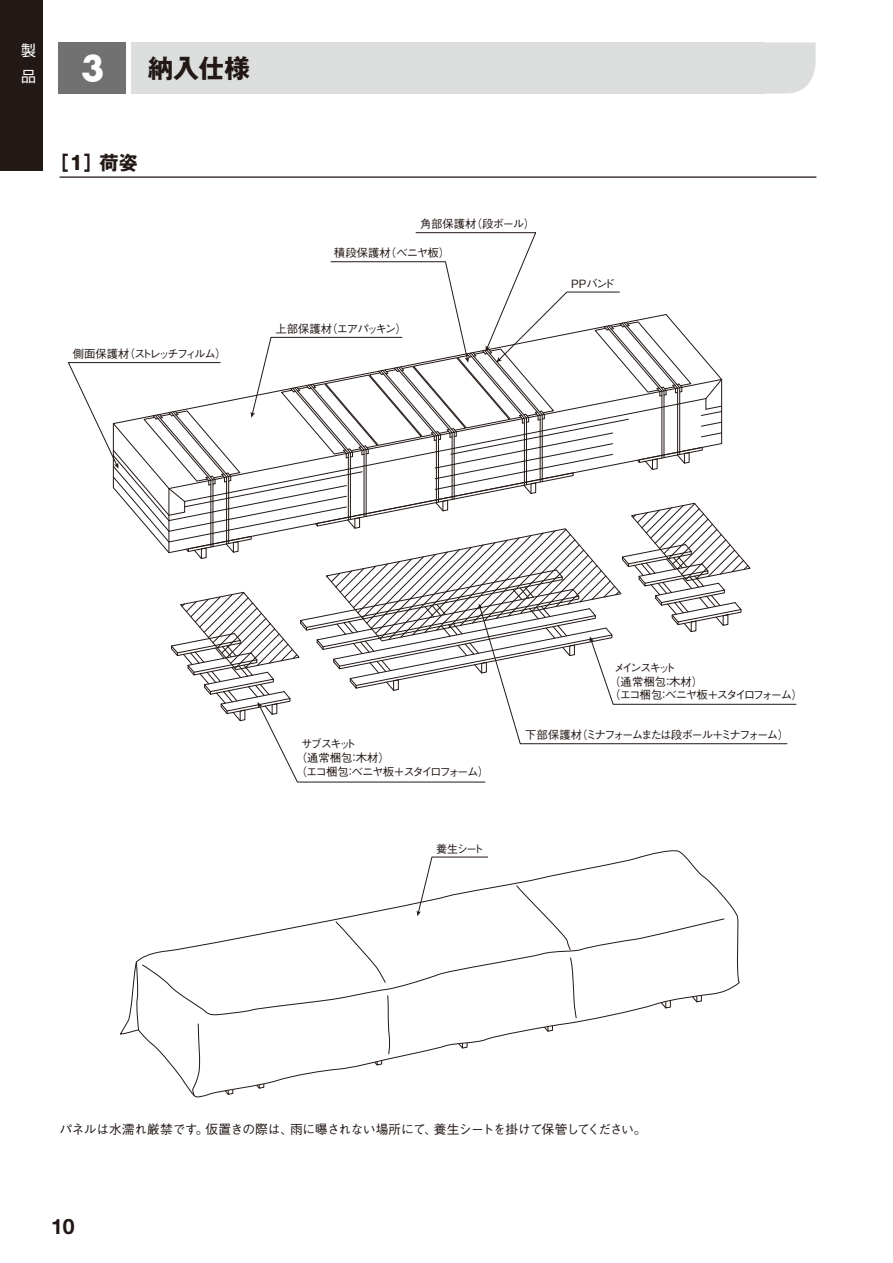
<style>
.page{position:relative;width:893px;height:1263px;background:#fff}
.page>*{position:absolute;margin:0;border:0;box-sizing:border-box;transform-origin:0 0}
.t1{font:700 34.05px "Futura";color:#fff}
.t2{font:700 25.5px "Gothic MB101 Pro";color:#221815}
.t3{font:700 21.3px "Helvetica Neue";color:#221815}
.t4{font:700 19.2px "Gothic MB101 Pro";color:#221815}
.t5{font:14.85px/26.1px "Shin Go Pro";color:#fff}
.t6{font:500 12.75px "Gothic BBB Pro";letter-spacing:-.04em;color:#221815}
.t7{font:500 11.4px/14px "Gothic BBB Pro";letter-spacing:-.17em;color:#221815}
.t8{font:500 11.4px/14px "Gothic BBB Pro";letter-spacing:-.15em;color:#221815}
.t9{font:500 11.4px "Gothic BBB Pro";letter-spacing:-.13em;color:#221815}
.t10{font:500 11.4px "Gothic BBB Pro";letter-spacing:-.19em;color:#221815}
.t11{font:500 11.4px "Gothic BBB Pro";letter-spacing:-.055em;color:#221815}
.t12{font:500 11.4px "Gothic BBB Pro";letter-spacing:-.03em;color:#221815}
.t13{font:500 11.4px "Gothic BBB Pro";color:#221815}
.t14{font:500 11.1px "Gothic BBB Pro";letter-spacing:-.14em;color:#221815}
</style>
<div class="page">
<div style="left:0;top:0;width:43px;height:170px;background:#221815"></div>
<svg style="left:194px;top:850px;width:546px;height:248px"></svg>
<svg style="left:163px;top:918px;width:562px;height:98px"></svg>
<svg style="left:120px;top:951px;width:157px;height:145px"></svg>
<svg style="left:305px;top:857px;width:284px;height:208px"></svg>
<svg style="left:764px;top:43px;width:52px;height:51px;background:#dedfdf"></svg>
<div style="left:131px;top:43px;width:633px;height:51px;background:#dcdddd"></div>
<div style="left:59px;top:43px;width:68px;height:51px;background:#727171"></div>
<svg style="left:68px;top:232px;width:728px;height:550px"></svg>
<hr style="left:60px;top:176px;width:756px;height:2px;background:#221815">
<p class="t5" style="left:21px;top:35px;width:16px">製品</p>
<h1 class="t1" style="left:81px;top:45px;width:25px">3</h1>
<h2 class="t2" style="left:148px;top:47px;width:104px">納入仕様</h2>
<h3 class="t4" style="left:50px;top:147px;width:89px">［1］荷姿</h3>
<p class="t10" style="left:73px;top:345px;width:155px">側面保護材（ストレッチフィルム）</p>
<p class="t12" style="left:420px;top:214px;width:117px">角部保護材（段ボール）</p>
<p class="t13" style="left:334px;top:243px;width:118px">積段保護材（ベニヤ板）</p>
<p class="t11" style="left:275px;top:320px;width:133px">上部保護材（エアパッキン）</p>
<p class="t9" style="left:571px;top:274px;width:45px">PPバンド</p>
<p class="t8" style="left:296px;top:735px;width:195px;text-indent:5px">サブスキット<br>（通常梱包：木材）<br>（エコ梱包：ベニヤ板＋スタイロフォーム）</p>
<p class="t14" style="left:436px;top:840px;width:49px">養生シート</p>
<p class="t7" style="left:609px;top:659px;width:195px;text-indent:4px">メインスキット<br>（通常梱包：木材）<br>（エコ梱包：ベニヤ板＋スタイロフォーム）</p>
<p class="t9" style="left:525px;top:725px;width:265px">下部保護材（ミナフォームまたは段ボール＋ミナフォーム）</p>
<p class="t6" style="left:60px;top:1119px;width:589px">パネルは水濡れ厳禁です。仮置きの際は、雨に曝されない場所にて、養生シートを掛けて保管してください。</p>
<h3 class="t3" style="left:51px;top:1214px;width:25px">10</h3>
</div>
